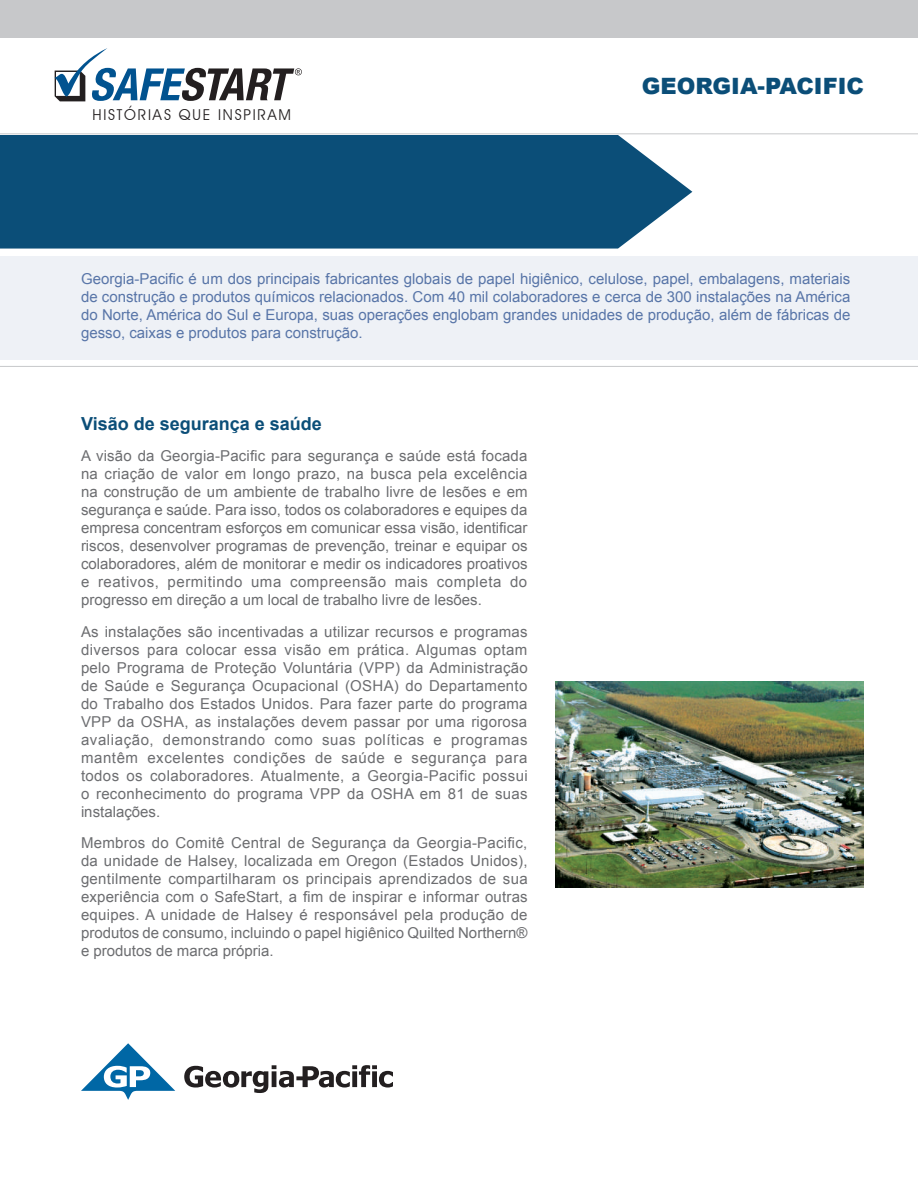
<style>
.page{position:relative;width:918px;height:1188px;background:#fff}
.page>*{position:absolute;margin:0;border:0;box-sizing:border-box;transform-origin:0 0}
.t1{font:900 22.5px "Arial";color:#0b4e78}
.t2{font:700 18px "Arial";color:#0b4e78}
.t3{font:15px/18px "Arial";color:#6c6d70;text-align:justify}
.t4{font:15px/18px "Arial";color:#5875a8;text-align:justify}
.t5{font:15px "Avant Garde IT Cby BT";letter-spacing:.12em;color:#231f20}
</style>
<div class="page">
<img style="left:555px;top:682px;width:309px;height:206px">
<div style="left:0;top:135px;width:692px;height:114px;background:#0b4e78"></div>
<hr style="left:0;top:134px;width:918px;height:1px;background:#c7c8ca">
<hr style="left:0;top:366px;width:918px;height:1px;background:#c7c8ca">
<div style="left:0;top:0;width:918px;height:37px;background:#c7c8ca"></div>
<div style="left:0;top:256px;width:918px;height:104px;background:#eef1f6"></div>
<svg style="left:55px;top:48px;width:247px;height:53px"></svg>
<svg style="left:81px;top:1043px;width:94px;height:57px"></svg>
<svg style="left:184px;top:1065px;width:209px;height:28px"></svg>
<p class="t5" style="left:92px;top:106px;width:200px">HISTÓRIAS QUE INSPIRAM</p>
<h1 class="t1" style="left:642px;top:70px;width:224px">GEORGIA-PACIFIC</h1>
<p class="t4" style="left:81px;top:270px;width:771px">Georgia-Pacific é um dos principais fabricantes globais de papel higiênico, celulose, papel, embalagens, materiais de construção e produtos químicos relacionados. Com 40 mil colaboradores e cerca de 300 instalações na América do Norte, América do Sul e Europa, suas operações englobam grandes unidades de produção, além de fábricas de gesso, caixas e produtos para construção.</p>
<p class="t2" style="left:81px;top:412px;width:242px">Visão de segurança e saúde</p>
<p class="t3" style="left:81px;top:447px;width:448px">A visão da Georgia-Pacific para segurança e saúde está focada na criação de valor em longo prazo, na busca pela excelência na construção de um ambiente de trabalho livre de lesões e em segurança e saúde. Para isso, todos os colaboradores e equipes da empresa concentram esforços em comunicar essa visão, identificar riscos, desenvolver programas de prevenção, treinar e equipar os colaboradores, além de monitorar e medir os indicadores proativos e reativos, permitindo uma compreensão mais completa do progresso em direção a um local de trabalho livre de lesões.</p>
<p class="t3" style="left:81px;top:623px;width:448px">As instalações são incentivadas a utilizar recursos e programas diversos para colocar essa visão em prática. Algumas optam pelo Programa de Proteção Voluntária (VPP) da Administração de Saúde e Segurança Ocupacional (OSHA) do Departamento do Trabalho dos Estados Unidos. Para fazer parte do programa VPP da OSHA, as instalações devem passar por uma rigorosa avaliação, demonstrando como suas políticas e programas mantêm excelentes condições de saúde e segurança para todos os colaboradores. Atualmente, a Georgia-Pacific possui o reconhecimento do programa VPP da OSHA em 81 de suas instalações.</p>
<p class="t3" style="left:81px;top:834px;width:448px">Membros do Comitê Central de Segurança da Georgia-Pacific, da unidade de Halsey, localizada em Oregon (Estados Unidos), gentilmente compartilharam os principais aprendizados de sua experiência com o SafeStart, a fim de inspirar e informar outras equipes. A unidade de Halsey é responsável pela produção de produtos de consumo, incluindo o papel higiênico Quilted Northern® e produtos de marca própria.</p>
</div>
